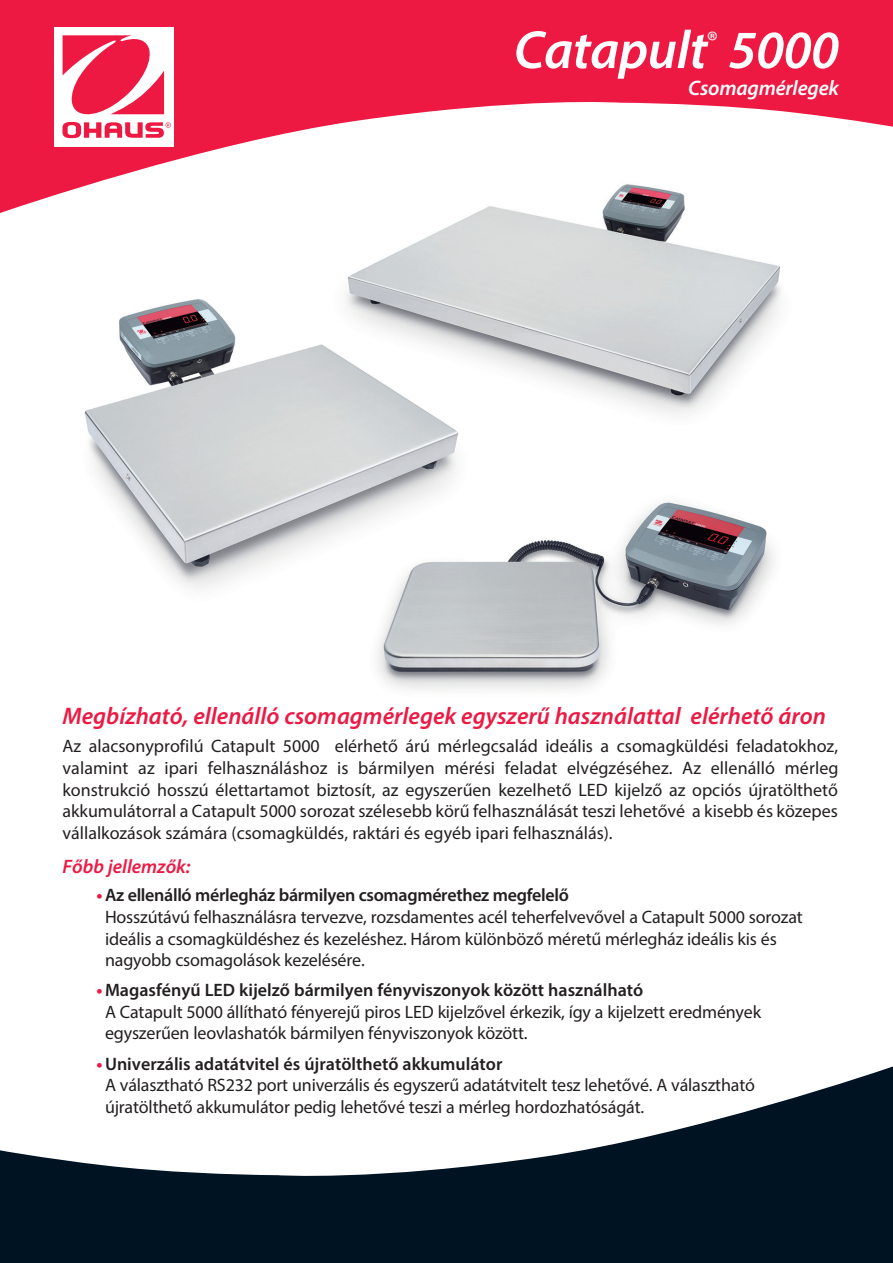
<style>
.page{position:relative;width:893px;height:1263px;background:#fff}
.page>*{position:absolute;margin:0;border:0;box-sizing:border-box;transform-origin:0 0}
.t1{font:italic 600 54px "Myriad Pro";letter-spacing:-.01em;color:#fff}
.t2{font:italic 600 24px "Myriad Pro";color:#ed1943}
.t3{font:italic 600 21px "Myriad Pro";letter-spacing:-.01em;color:#fff}
.t4{font:italic 600 19.5px "Myriad Pro";color:#ed1943}
.t5{font:18px/21.6px "Myriad Pro";letter-spacing:-.01em;color:#231f20}
.s1{font-weight:700;color:#ed1943}
.s2{font-weight:600}
</style>
<div class="page">
<svg style="left:0;top:0;width:893px;height:213px;fill:#ed1943"></svg>
<div style="left:54px;top:27px;width:120px;height:119px;background:#fff"></div>
<svg style="left:62px;top:35px;width:109px;height:103px"></svg>
<svg style="left:0;top:1066px;width:893px;height:197px;fill:#001322"></svg>
<img style="left:377px;top:502px;width:397px;height:188px">
<img style="left:318px;top:181px;width:496px;height:234px">
<img style="left:84px;top:292px;width:383px;height:313px">
<h1 class="t1" style="left:514px;top:16px;width:327px">Catapult<sup>®</sup> 5000</h1>
<p class="t3" style="left:688px;top:75px;width:152px">Csomagmérlegek</p>
<h2 class="t2" style="left:63px;top:701px;width:765px">Megbízható, ellenálló csomagmérlegek egyszerű használattal elérhető áron</h2>
<p class="t5" style="left:63px;top:735px;width:777px;text-align:justify">Az alacsonyprofilú Catapult 5000 elérhető árú mérlegcsalád ideális a csomagküldési feladatokhoz, valamint az ipari felhasználáshoz is bármilyen mérési feladat elvégzéséhez. Az ellenálló mérleg konstrukció hosszú élettartamot biztosít, az egyszerűen kezelhető LED kijelző az opciós újratölthető akkumulátorral a Catapult 5000 sorozat szélesebb körű felhasználását teszi lehetővé a kisebb és közepes vállalkozások számára (csomagküldés, raktári és egyéb ipari felhasználás).</p>
<p class="t4" style="left:63px;top:854px;width:130px">Főbb jellemzők:</p>
<p class="t5" style="left:105px;top:884px;width:699px;text-indent:-8px"><span class="s1">•</span> <span class="s2">Az ellenálló mérlegház bármilyen csomagmérethez megfelelő<br></span>Hosszútávú felhasználásra tervezve, rozsdamentes acél teherfelvevővel a Catapult 5000 sorozat ideális a csomagküldéshez és kezeléshez. Három különböző méretű mérlegház ideális kis és nagyobb csomagolások kezelésére.</p>
<p class="t5" style="left:105px;top:979px;width:658px;text-indent:-8px"><span class="s1">•</span> <span class="s2">Magasfényű LED kijelző bármilyen fényviszonyok között használható<br></span>A Catapult 5000 állítható fényerejű piros LED kijelzővel érkezik, így a kijelzett eredmények egyszerűen leovlashatók bármilyen fényviszonyok között.</p>
<p class="t5" style="left:105px;top:1052px;width:651px;text-indent:-8px"><span class="s1">•</span> <span class="s2">Univerzális adatátvitel és újratölthető akkumulátor<br></span>A választható RS232 port univerzális és egyszerű adatátvitelt tesz lehetővé. A választható újratölthető akkumulátor pedig lehetővé teszi a mérleg hordozhatóságát.</p>
</div>
